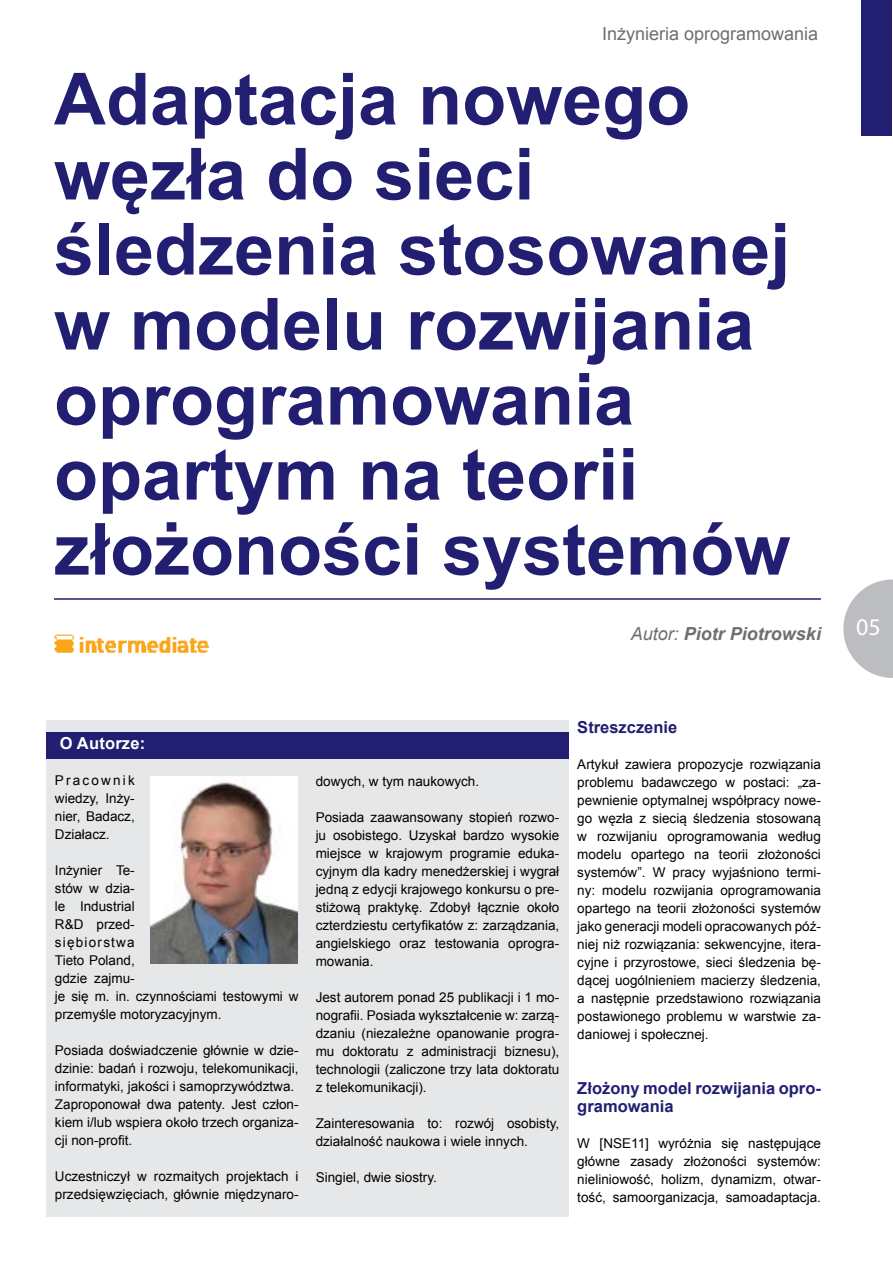
<style>
.page{position:relative;width:893px;height:1263px;background:#fff}
.page>*{position:absolute;margin:0;border:0;box-sizing:border-box;transform-origin:0 0}
.t1{font:700 72px/75px "Arial";color:#221f72}
.t2{font:24px "Myriad Pro";color:#fff}
.t3{font:18px "Arial";color:#6d6f71}
.t4{font:italic 700 18px "Arial";color:#6d6f71}
.t5{font:700 16.5px/18px "Arial";color:#221f72}
.t6{font:700 16.5px "Arial";letter-spacing:.01em;color:#fff}
.t7{font:13.5px/18px "Arial";color:#000;text-align:justify}
.s1{font-weight:400}
</style>
<div class="page">
<svg style="left:843px;top:579px;width:50px;height:99px"></svg>
<div style="left:861px;top:0;width:31px;height:136px;background:#221f72"></div>
<hr style="left:54px;top:598px;width:767px;height:2px;background:#221f72">
<img style="left:54px;top:634px;width:155px;height:19px">
<div style="left:46px;top:720px;width:522px;height:497px;background:#e6e7e8"></div>
<div style="left:46px;top:732px;width:522px;height:26px;background:#221f72"></div>
<img style="left:150px;top:777px;width:148px;height:186px">
<h3 class="t3" style="left:602px;top:22px;width:218px">Inżynieria oprogramowania</h3>
<h1 class="t1" style="left:54px;top:64px;width:738px">Adaptacja nowego węzła do sieci śledzenia stosowanej w modelu rozwijania oprogramowania opartym na teorii złożoności systemów</h1>
<h3 class="t4" style="left:631px;top:621px;width:192px"><span class="s1">Autor:</span> Piotr Piotrowski</h3>
<p class="t6" style="left:60px;top:732px;width:87px">O Autorze:</p>
<p class="t7" style="left:55px;top:771px;width:81px">Pracownik wiedzy, Inży&shy;nier, Badacz, Działacz.</p>
<p class="t7" style="left:55px;top:861px;width:245px;text-align:left">Inżynier Te-<br>stów w dzia-<br>le Industrial<br>R&amp;D przed-<br>siębiorstwa<br>Tieto Poland,<br>gdzie zajmu-<br>je się m. in. czynnościami testowymi w przemyśle motoryzacyjnym.</p>
<p class="t7" style="left:55px;top:1041px;width:245px;text-align:left">Posiada doświadczenie głównie w dzie&shy;dzinie: badań i rozwoju, telekomunikacji, informatyki, jakości i samoprzywództwa.<br>Zaproponował dwa patenty. Jest człon&shy;kiem i/lub wspiera około trzech organiza&shy;cji non-profit.</p>
<p class="t7" style="left:55px;top:1167px;width:245px">Uczestniczył w rozmaitych projektach i przedsięwzięciach, głównie międzynaro-</p>
<p class="t7" style="left:316px;top:772px;width:165px">dowych, w tym naukowych.</p>
<p class="t7" style="left:316px;top:808px;width:245px">Posiada zaawansowany stopień rozwo&shy;ju osobistego. Uzyskał bardzo wysokie miejsce w krajowym programie eduka&shy;cyjnym dla kadry menedżerskiej i wygrał jedną z edycji krajowego konkursu o pre&shy;stiżową praktykę. Zdobył łącznie około czterdziestu certyfikatów z: zarządzania, angielskiego oraz testowania oprogra&shy;mowania.</p>
<p class="t7" style="left:316px;top:988px;width:245px">Jest autorem ponad 25 publikacji i 1 mo&shy;nografii. Posiada wykształcenie w: zarzą&shy;dzaniu (niezależne opanowanie progra&shy;mu doktoratu z administracji biznesu), technologii (zaliczone trzy lata doktoratu z telekomunikacji).</p>
<p class="t7" style="left:316px;top:1114px;width:245px">Zainteresowania to: rozwój osobisty, działalność naukowa i wiele innych.</p>
<p class="t7" style="left:316px;top:1168px;width:123px">Singiel, dwie siostry.</p>
<p class="t5" style="left:577px;top:719px;width:101px">Streszczenie</p>
<p class="t7" style="left:577px;top:756px;width:245px">Artykuł zawiera propozycje rozwiązania problemu badawczego w postaci: „za&shy;pewnienie optymalnej współpracy nowe&shy;go węzła z siecią śledzenia stosowaną w rozwijaniu oprogramowania według modelu opartego na teorii złożoności systemów”. W pracy wyjaśniono termi&shy;ny: modelu rozwijania oprogramowania opartego na teorii złożoności systemów jako generacji modeli opracowanych póź&shy;niej niż rozwiązania: sekwencyjne, itera&shy;cyjne i przyrostowe, sieci śledzenia bę&shy;dącej uogólnieniem macierzy śledzenia, a następnie przedstawiono rozwiązania postawionego problemu w warstwie za&shy;daniowej i społecznej.</p>
<p class="t5" style="left:577px;top:1079px;width:245px">Złożony model rozwijania opro&shy;gramowania</p>
<p class="t7" style="left:577px;top:1134px;width:245px">W [NSE11] wyróżnia się następujące główne zasady złożoności systemów: nieliniowość, holizm, dynamizm, otwar&shy;tość, samoorganizacja, samoadaptacja.</p>
<h2 class="t2" style="left:856px;top:612px;width:26px">05</h2>
</div>
